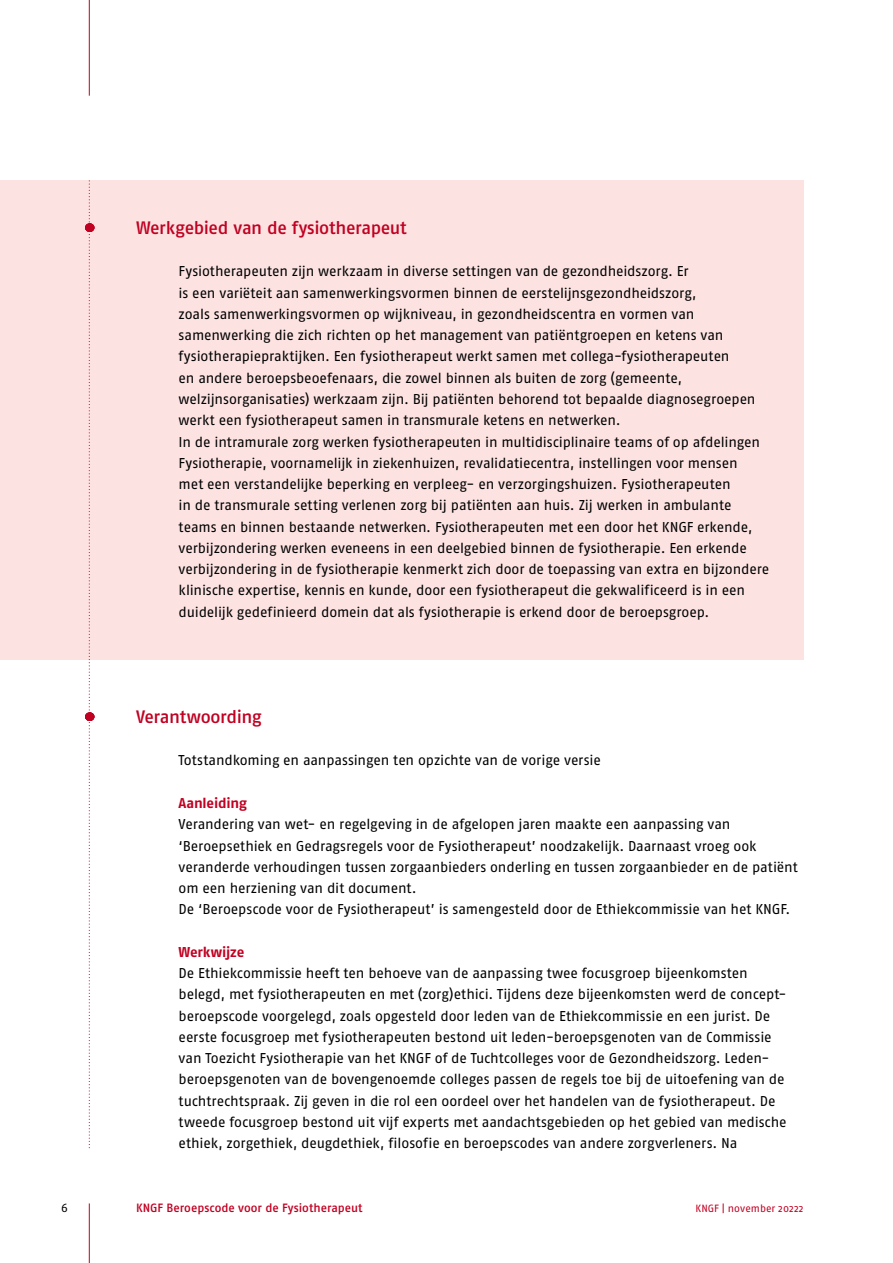
<style>
.page{position:relative;width:893px;height:1263px;background:#fff}
.page>*{position:absolute;margin:0;border:0;box-sizing:border-box;transform-origin:0 0}
.t1{font:500 18px "Fago No";letter-spacing:-.02em;color:#c10122}
.t2{font:14.25px/21.3px "Fago No";letter-spacing:-.01em;color:#000}
.t3{font:700 14.25px "Fago No";letter-spacing:-.015em;color:#c10122}
.t4{font:500 12px "Fago No";color:#c10122}
.t5{font:12px "Fago No";color:#000}
.t6{font:10.5px "Fago No";letter-spacing:.005em;color:#c10122}
</style>
<div class="page">
<hr style="left:89px;top:0;width:1px;height:96px;background:#c10122">
<hr style="left:89px;top:1203px;width:1px;height:60px;background:#c10122">
<div style="left:0;top:181px;width:804px;height:66px;background:#fce3e2"></div>
<div style="left:0;top:245px;width:804px;height:43px;background:#fce3e2"></div>
<div style="left:0;top:266px;width:804px;height:192px;background:#fce3e2"></div>
<div style="left:0;top:404px;width:804px;height:256px;background:#fce3e2"></div>
<svg style="left:85px;top:180px;width:9px;height:968px"></svg>
<p class="t1" style="left:136px;top:217px;width:272px">Werkgebied van de fysiotherapeut</p>
<p class="t2" style="left:179px;top:261px;width:592px">Fysiotherapeuten zijn werkzaam in diverse settingen van de gezondheidszorg. Er<br>is een variëteit aan samenwerkingsvormen binnen de eerstelijnsgezondheidszorg,<br>zoals samenwerkingsvormen op wijkniveau, in gezondheidscentra en vormen van samenwerking die zich richten op het management van patiëntgroepen en ketens van fysiotherapiepraktijken. Een fysiotherapeut werkt samen met collega-fysiotherapeuten<br>en andere beroepsbeoefenaars, die zowel binnen als buiten de zorg (gemeente, welzijnsorganisaties) werkzaam zijn. Bij patiënten behorend tot bepaalde diagnosegroepen werkt een fysiotherapeut samen in transmurale ketens en netwerken.<br>In de intramurale zorg werken fysiotherapeuten in multidisciplinaire teams of op afdelingen Fysiotherapie, voornamelijk in ziekenhuizen, revalidatiecentra, instellingen voor mensen<br>met een verstandelijke beperking en verpleeg- en verzorgingshuizen. Fysiotherapeuten<br>in de transmurale setting verlenen zorg bij patiënten aan huis. Zij werken in ambulante teams en binnen bestaande netwerken. Fysiotherapeuten met een door het KNGF erkende, verbijzondering werken eveneens in een deelgebied binnen de fysiotherapie. Een erkende verbijzondering in de fysiotherapie kenmerkt zich door de toepassing van extra en bijzondere klinische expertise, kennis en kunde, door een fysiotherapeut die gekwalificeerd is in een duidelijk gedefinieerd domein dat als fysiotherapie is erkend door de beroepsgroep.</p>
<p class="t1" style="left:136px;top:706px;width:127px">Verantwoording</p>
<p class="t2" style="left:179px;top:750px;width:424px">Totstandkoming en aanpassingen ten opzichte van de vorige versie</p>
<p class="t3" style="left:179px;top:795px;width:70px">Aanleiding</p>
<p class="t2" style="left:179px;top:813px;width:621px">Verandering van wet- en regelgeving in de afgelopen jaren maakte een aanpassing van ‘Beroepsethiek en Gedragsregels voor de Fysiotherapeut’ noodzakelijk. Daarnaast vroeg ook veranderde verhoudingen tussen zorgaanbieders onderling en tussen zorgaanbieder en de patiënt om een herziening van dit document.<br>De ‘Beroepscode voor de Fysiotherapeut’ is samengesteld door de Ethiekcommissie van het KNGF.</p>
<p class="t3" style="left:179px;top:943px;width:67px">Werkwijze</p>
<p class="t2" style="left:179px;top:962px;width:609px">De Ethiekcommissie heeft ten behoeve van de aanpassing twee focusgroep bijeenkomsten belegd, met fysiotherapeuten en met (zorg)ethici. Tijdens deze bijeenkomsten werd de concept&shy;beroepscode voorgelegd, zoals opgesteld door leden van de Ethiekcommissie en een jurist. De eerste focusgroep met fysiotherapeuten bestond uit leden-beroepsgenoten van de Commissie van Toezicht Fysiotherapie van het KNGF of de Tuchtcolleges voor de Gezondheidszorg. Leden&shy;beroepsgenoten van de bovengenoemde colleges passen de regels toe bij de uitoefening van de tuchtrechtspraak. Zij geven in die rol een oordeel over het handelen van de fysiotherapeut. De tweede focusgroep bestond uit vijf experts met aandachtsgebieden op het gebied van medische ethiek, zorgethiek, deugdethiek, filosofie en beroepscodes van andere zorgverleners. Na</p>
<p class="t5" style="left:61px;top:1201px;width:8px">6</p>
<p class="t4" style="left:136px;top:1201px;width:228px">KNGF Beroepscode voor de Fysiotherapeut</p>
<p class="t6" style="left:695px;top:1202px;width:110px">KNGF | november 20222</p>
</div>
